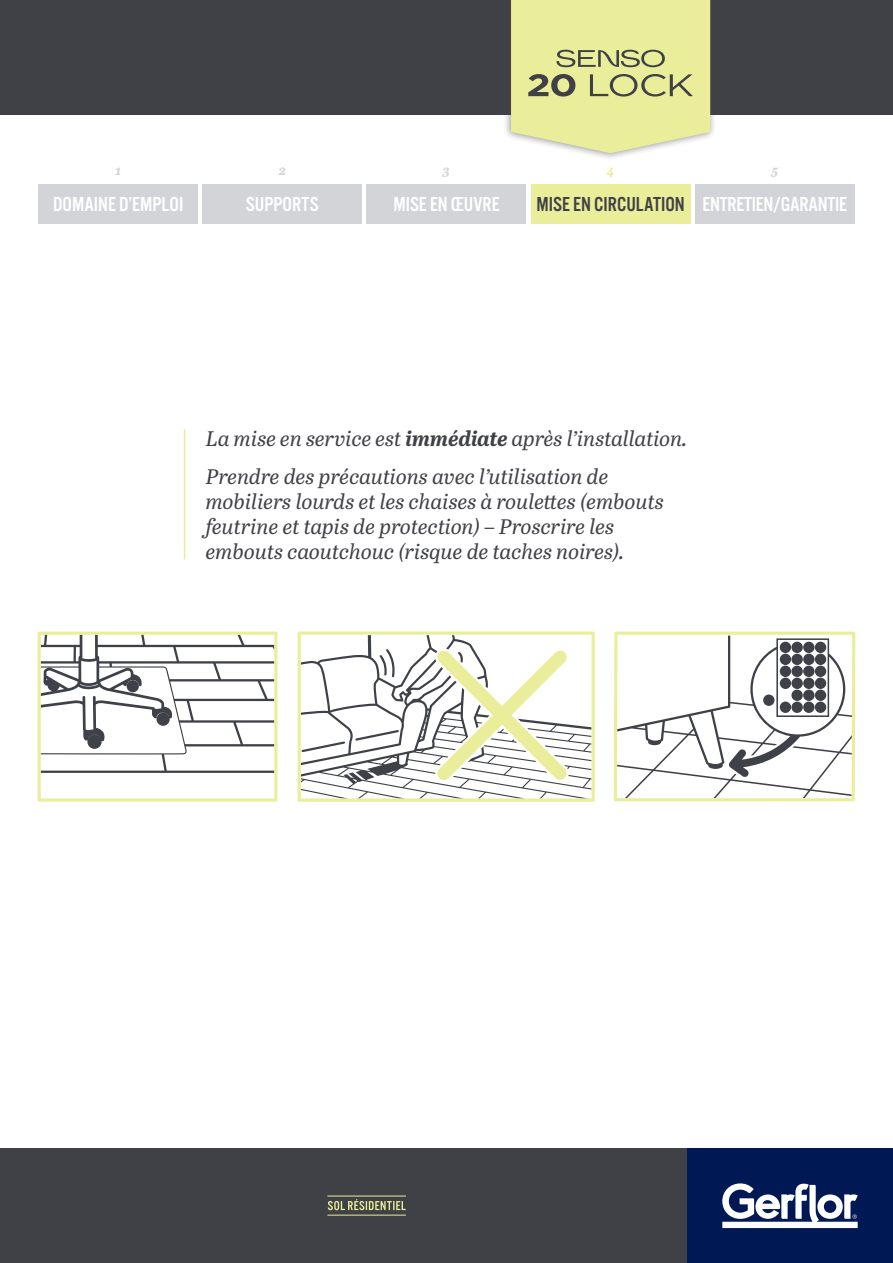
<style>
.page{position:relative;width:893px;height:1263px;background:#fff}
.page>*{position:absolute;margin:0;border:0;box-sizing:border-box;transform-origin:0 0}
.t1{font:italic 21px/25.2px "Abril Text";letter-spacing:-.005em;color:#404146}
.t2{font:21px "Alternate Got No 3 D";color:#fff}
.t3{font:italic 700 13.5px "Abril Text";color:#d3d4d8}
.t4{font:italic 700 13.5px "Abril Text";color:#eaed99}
.s1{color:#404146}
.s2{font-weight:700}
</style>
<div class="page">
<div style="left:0;top:0;width:893px;height:115px;background:#404146"></div>
<div style="left:0;top:1148px;width:893px;height:115px;background:#404146"></div>
<div style="left:38px;top:184px;width:160px;height:40px;background:#d3d4d8"></div>
<div style="left:202px;top:184px;width:160px;height:40px;background:#d3d4d8"></div>
<div style="left:367px;top:184px;width:159px;height:40px;background:#d3d4d8"></div>
<div style="left:531px;top:184px;width:160px;height:40px;background:#eaed99"></div>
<div style="left:695px;top:184px;width:160px;height:40px;background:#d3d4d8"></div>
<div style="left:687px;top:1148px;width:206px;height:115px;background:#001954"></div>
<svg style="left:722px;top:1183px;width:136px;height:45px"></svg>
<hr style="left:184px;top:429px;width:1px;height:130px;background:#eaed99">
<svg style="left:614px;top:632px;width:241px;height:169px"></svg>
<svg style="left:38px;top:632px;width:239px;height:170px"></svg>
<svg style="left:298px;top:631px;width:297px;height:171px"></svg>
<svg style="left:437px;top:635px;width:155px;height:145px"></svg>
<hr style="left:327px;top:1215px;width:79px;height:1px;background:#eaed99">
<hr style="left:327px;top:1196px;width:79px;height:1px;background:#eaed99">
<svg style="left:328px;top:1199px;width:78px;height:11px"></svg>
<div style="left:503px;top:0;width:214px;height:161px;background:#404146;opacity:.5"></div>
<svg style="left:511px;top:0;width:199px;height:153px;background:#e0e299"></svg>
<p class="t3" style="left:115px;top:160px;width:8px">1</p>
<p class="t3" style="left:279px;top:160px;width:9px">2</p>
<p class="t3" style="left:443px;top:160px;width:9px">3</p>
<p class="t4" style="left:607px;top:160px;width:9px">4</p>
<p class="t3" style="left:771px;top:160px;width:8px">5</p>
<p class="t2" style="left:53px;top:193px;width:132px">DOMAINE D’EMPLOI</p>
<p class="t2" style="left:246px;top:193px;width:74px">SUPPORTS</p>
<p class="t2" style="left:393px;top:193px;width:108px">MISE EN ŒUVRE</p>
<p class="t2" style="left:536px;top:193px;width:312px"><span class="s1">MISE EN CIRCULATION</span> ENTRETIEN/GARANTIE</p>
<p class="t1" style="left:206px;top:418px;width:483px;line-height:38px">La mise en service est <span class="s2">immédiate</span> après l’installation.<br>Prendre des précautions avec l’utilisation de</p>
<p class="t1" style="left:206px;top:488px;width:460px">mobiliers lourds et les chaises à roulettes (embouts feutrine et tapis de protection) – Proscrire les embouts caoutchouc (risque de taches noires).</p>
</div>
